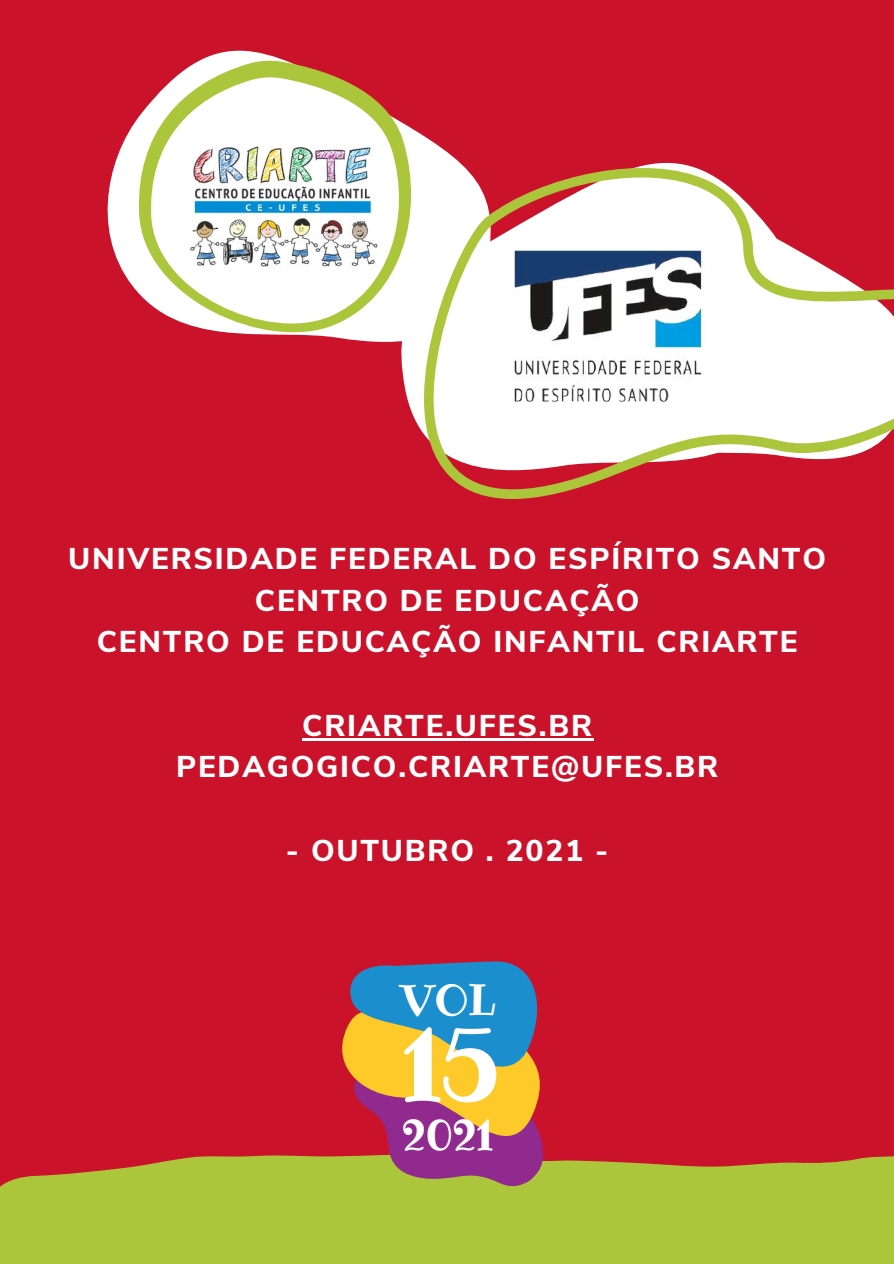
<style>
.page{position:relative;width:894px;height:1264px;background:#fff}
.page>*{position:absolute;margin:0;border:0;box-sizing:border-box;transform-origin:0 0}
.t1{font:102.15px "Ribeye";color:#fff}
.t2{font:42.9px "Ribeye";letter-spacing:-.02em;color:#fff}
.t3{font:800 30px/41.7px "Nunito Sans";letter-spacing:.06em;color:#fff;text-align:center}
</style>
<div class="page">
<div style="left:0;top:0;width:893px;height:1263px;background:#ca122a"></div>
<svg style="left:0;top:1155px;width:893px;height:108px;background:#aeb83a"></svg>
<svg style="left:107px;top:50px;width:339px;height:240px"></svg>
<svg style="left:136px;top:60px;width:289px;height:282px;background:#dcccc0"></svg>
<hr style="left:302px;top:738px;width:291px;height:2px;background:#fff">
<svg style="left:397px;top:151px;width:496px;height:348px;fill:#fff"></svg>
<svg style="left:329px;top:1155px;width:236px;height:85px;background:#a7ab49"></svg>
<svg style="left:333px;top:1036px;width:218px;height:120px"></svg>
<svg style="left:344px;top:961px;width:206px;height:133px;background:#84927c"></svg>
<p class="t3" style="left:68px;top:538px;width:759px">UNIVERSIDADE FEDERAL DO ESPÍRITO SANTO<br>CENTRO DE EDUCAÇÃO<br>CENTRO DE EDUCAÇÃO INFANTIL CRIARTE</p>
<p class="t3" style="left:176px;top:705px;width:543px">CRIARTE.UFES.BR<br>PEDAGOGICO.CRIARTE@UFES.BR</p>
<p class="t3" style="left:286px;top:830px;width:324px">- OUTUBRO . 2021 -</p>
<h2 class="t2" style="left:399px;top:970px;width:98px">VOL</h2>
<h1 class="t1" style="left:400px;top:994px;width:101px">15</h1>
<h2 class="t2" style="left:402px;top:1105px;width:94px">2021</h2>
</div>
